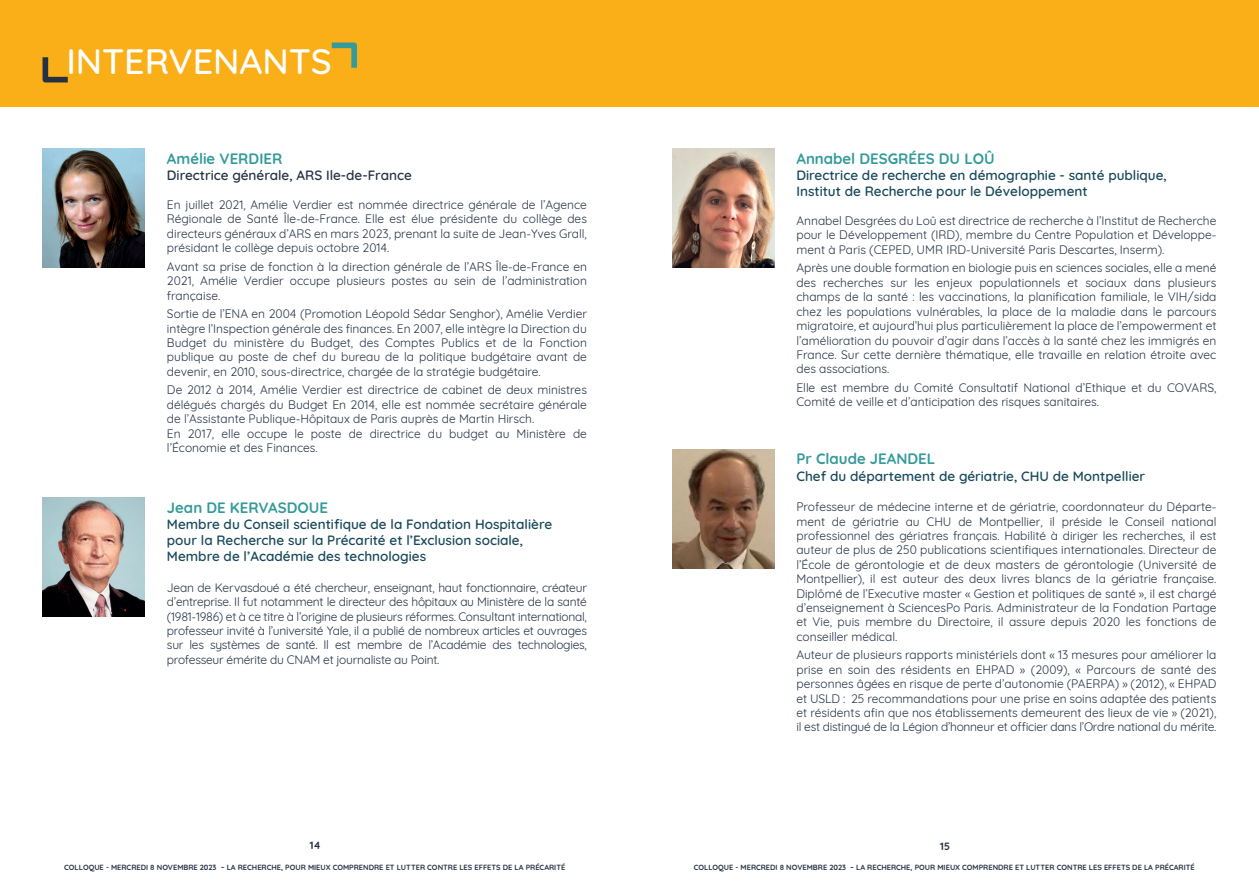
<style>
.page{position:relative;width:1259px;height:893px;background:#fff}
.page>*{position:absolute;margin:0;border:0;box-sizing:border-box;transform-origin:0 0}
.t1{font:500 36px "Quicksand";color:#fff}
.nom_intervenants{font:700 15px "Quicksand";color:#349a9a}
.nom_intervenants-2{font:600 13.5px/16.2px "Quicksand";color:#174859}
.fonction_intervenant{font:600 13.5px "Quicksand";color:#263244}
.texte_intervenant{font:12px/14.4px "Quicksand";color:#263244;text-align:justify}
.t2{font:700 10.5px "Quicksand";color:#263244}
.t3{font:700 7.5px "Quicksand";color:#263244}
</style>
<div class="page">
<img style="left:43px;top:497px;width:102px;height:120px">
<img style="left:672px;top:449px;width:102px;height:119px">
<div style="left:0;top:0;width:629px;height:106px;background:#faaf18"></div>
<div style="left:629px;top:0;width:630px;height:106px;background:#faaf18"></div>
<img style="left:672px;top:149px;width:102px;height:118px">
<svg style="left:42px;top:57px;width:26px;height:26px"></svg>
<svg style="left:331px;top:42px;width:26px;height:26px"></svg>
<img style="left:43px;top:149px;width:102px;height:119px">
<p class="t1" style="left:66px;top:32px;width:267px">INTERVENANTS</p>
<p class="nom_intervenants" style="left:167px;top:146px;width:117px">Amélie VERDIER</p>
<p class="fonction_intervenant" style="left:167px;top:165px;width:246px">Directrice générale, ARS Ile-de-France</p>
<p class="texte_intervenant" style="left:167px;top:196px;width:421px">En juillet 2021, Amélie Verdier est nommée directrice générale de l’Agence Régionale de Santé Île-de-France. Elle est élue présidente du collège des directeurs généraux d’ARS en mars 2023, prenant la suite de Jean-Yves Grall, présidant le collège depuis octobre 2014.</p>
<p class="texte_intervenant" style="left:167px;top:258px;width:421px">Avant sa prise de fonction à la direction générale de l’ARS Île-de-France en 2021, Amélie Verdier occupe plusieurs postes au sein de l’administration française.</p>
<p class="texte_intervenant" style="left:167px;top:305px;width:421px">Sortie de l’ENA en 2004 (Promotion Léopold Sédar Senghor), Amélie Verdier intègre l’Inspection générale des finances. En 2007, elle intègre la Direction du Budget du ministère du Budget, des Comptes Publics et de la Fonction publique au poste de chef du bureau de la politique budgétaire avant de devenir, en 2010, sous-directrice, chargée de la stratégie budgétaire.</p>
<p class="texte_intervenant" style="left:167px;top:382px;width:421px">De 2012 à 2014, Amélie Verdier est directrice de cabinet de deux ministres délégués chargés du Budget En 2014, elle est nommée secrétaire générale de l’Assistante Publique-Hôpitaux de Paris auprès de Martin Hirsch.</p>
<p class="texte_intervenant" style="left:167px;top:425px;width:421px">En 2017, elle occupe le poste de directrice du budget au Ministère de l’Économie et des Finances.</p>
<p class="nom_intervenants" style="left:167px;top:495px;width:162px">Jean DE KERVASDOUE</p>
<p class="nom_intervenants-2" style="left:167px;top:514px;width:387px">Membre du Conseil scientifique de la Fondation Hospitalière pour la Recherche sur la Précarité et l’Exclusion sociale,<br>Membre de l’Académie des technologies</p>
<p class="texte_intervenant" style="left:167px;top:579px;width:421px">Jean de Kervasdoué a été chercheur, enseignant, haut fonctionnaire, créateur d’entreprise. Il fut notamment le directeur des hôpitaux au Ministère de la santé (1981-1986) et à ce titre à l’origine de plusieurs réformes. Consultant international, professeur invité à l’université Yale, il a publié de nombreux articles et ouvrages sur les systèmes de santé. Il est membre de l’Académie des technologies, professeur émérite du CNAM et journaliste au Point.</p>
<p class="nom_intervenants" style="left:796px;top:146px;width:200px">Annabel DESGRÉES DU LOÛ</p>
<p class="nom_intervenants-2" style="left:796px;top:166px;width:372px">Directrice de recherche en démographie - santé publique,<br>Institut de Recherche pour le Développement</p>
<p class="texte_intervenant" style="left:796px;top:212px;width:421px">Annabel Desgrées du Loû est directrice de recherche à l’Institut de Recherche pour le Développement (IRD), membre du Centre Population et Développe&shy;ment à Paris (CEPED, UMR IRD-Université Paris Descartes, Inserm).</p>
<p class="texte_intervenant" style="left:796px;top:260px;width:421px">Après une double formation en biologie puis en sciences sociales, elle a mené des recherches sur les enjeux populationnels et sociaux dans plusieurs champs de la santé : les vaccinations, la planification familiale, le VIH/sida chez les populations vulnérables, la place de la maladie dans le parcours migratoire, et aujourd’hui plus particulièrement la place de l’empowerment et l’amélioration du pouvoir d’agir dans l’accès à la santé chez les immigrés en France. Sur cette dernière thématique, elle travaille en relation étroite avec des associations.</p>
<p class="texte_intervenant" style="left:796px;top:379px;width:421px">Elle est membre du Comité Consultatif National d’Ethique et du COVARS,<br>Comité de veille et d’anticipation des risques sanitaires.</p>
<p class="nom_intervenants" style="left:796px;top:447px;width:140px">Pr Claude JEANDEL</p>
<p class="nom_intervenants-2" style="left:796px;top:466px;width:350px">Chef du département de gériatrie, CHU de Montpellier</p>
<p class="texte_intervenant" style="left:796px;top:498px;width:421px">Professeur de médecine interne et de gériatrie, coordonnateur du Départe&shy;ment de gériatrie au CHU de Montpellier, il préside le Conseil national professionnel des gériatres français. Habilité à diriger les recherches, il est auteur de plus de 250 publications scientifiques internationales. Directeur de l’École de gérontologie et de deux masters de gérontologie (Université de Montpellier), il est auteur des deux livres blancs de la gériatrie française.<br>Diplômé de l’Executive master « Gestion et politiques de santé », il est chargé d’enseignement à SciencesPo Paris. Administrateur de la Fondation Partage et Vie, puis membre du Directoire, il assure depuis 2020 les fonctions de conseiller médical.</p>
<p class="texte_intervenant" style="left:796px;top:647px;width:421px">Auteur de plusieurs rapports ministériels dont « 13 mesures pour améliorer la prise en soin des résidents en EHPAD » (2009), « Parcours de santé des personnes âgées en risque de perte d’autonomie (PAERPA) » (2012), « EHPAD et USLD : 25 recommandations pour une prise en soins adaptée des patients et résidents afin que nos établissements demeurent des lieux de vie » (2021), il est distingué de la Légion d’honneur et officier dans l’Ordre national du mérite.</p>
<p class="t2" style="left:310px;top:836px;width:13px">14</p>
<p class="t2" style="left:940px;top:838px;width:11px">15</p>
<p class="t3" style="left:64px;top:861px;width:502px">COLLOQUE - MERCREDI 8 NOVEMBRE 2023 – LA RECHERCHE, POUR MIEUX COMPRENDRE ET LUTTER CONTRE LES EFFETS DE LA PRÉCARITÉ</p>
<p class="t3" style="left:694px;top:861px;width:502px">COLLOQUE - MERCREDI 8 NOVEMBRE 2023 – LA RECHERCHE, POUR MIEUX COMPRENDRE ET LUTTER CONTRE LES EFFETS DE LA PRÉCARITÉ</p>
</div>
